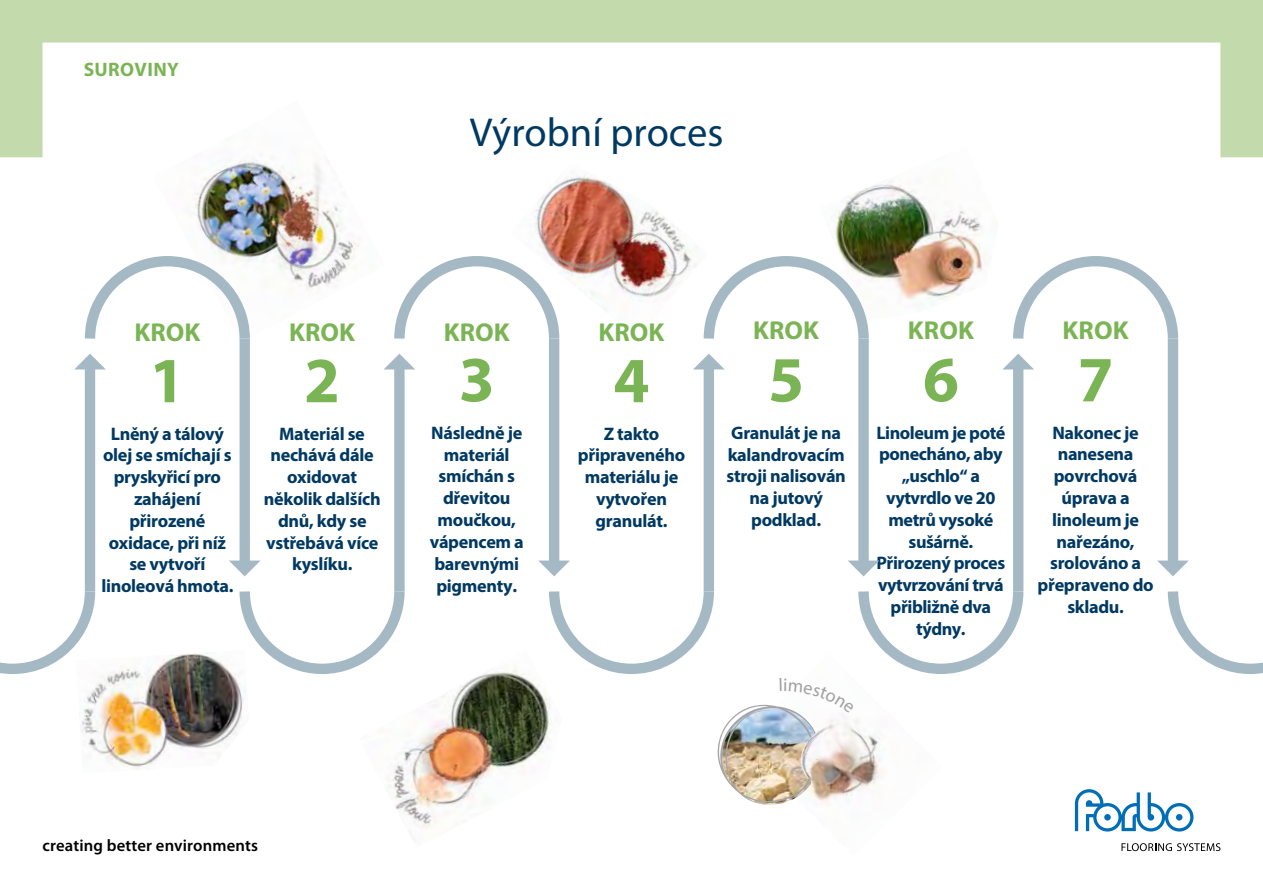
<style>
.page{position:relative;width:1263px;height:893px;background:#fff}
.page>*{position:absolute;margin:0;border:0;box-sizing:border-box;transform-origin:0 0}
.t1{font:700 64.8px "Myriad Pro";color:#7bb454}
.t2{font:40.5px "Myriad Pro";color:#003962}
.t3{font:700 25.95px "Myriad Pro";color:#7bb454}
.t4{font:700 19.5px "Myriad Pro";letter-spacing:.02em;color:#7bb454}
.t5{font:700 18.15px/21.8px "Myriad Pro";letter-spacing:-.015em;color:#003962;text-align:center}
.t6{font:600 16.65px "Myriad Pro";letter-spacing:.01em;color:#000}
</style>
<div class="page">
<img style="left:534px;top:179px;width:159px;height:132px">
<img style="left:189px;top:179px;width:170px;height:111px">
<img style="left:81px;top:653px;width:164px;height:117px">
<img style="left:379px;top:669px;width:159px;height:173px">
<img style="left:832px;top:181px;width:154px;height:119px">
<div style="left:0;top:0;width:1263px;height:179px;border:43px solid #c2daac"></div>
<svg style="left:1121px;top:843px;width:99px;height:8px"></svg>
<svg style="left:1075px;top:789px;width:118px;height:42px"></svg>
<svg style="left:0;top:581px;width:100px;height:98px"></svg>
<div style="left:85px;top:359px;width:10px;height:232px;background:#a5b9c4"></div>
<div style="left:240px;top:339px;width:10px;height:230px;background:#a5b9c4"></div>
<div style="left:394px;top:365px;width:11px;height:226px;background:#a5b9c4"></div>
<div style="left:704px;top:365px;width:10px;height:226px;background:#a5b9c4"></div>
<div style="left:1013px;top:365px;width:10px;height:226px;background:#a5b9c4"></div>
<div style="left:549px;top:339px;width:10px;height:226px;background:#a5b9c4"></div>
<div style="left:858px;top:339px;width:11px;height:226px;background:#a5b9c4"></div>
<div style="left:1168px;top:339px;width:10px;height:226px;background:#a5b9c4"></div>
<svg style="left:75px;top:251px;width:180px;height:118px"></svg>
<svg style="left:384px;top:251px;width:180px;height:118px"></svg>
<svg style="left:693px;top:251px;width:181px;height:118px"></svg>
<svg style="left:1003px;top:256px;width:176px;height:113px"></svg>
<svg style="left:229px;top:560px;width:181px;height:119px"></svg>
<svg style="left:1157px;top:560px;width:106px;height:114px"></svg>
<svg style="left:538px;top:560px;width:486px;height:245px"></svg>
<p class="t4" style="left:84px;top:57px;width:97px">SUROVINY</p>
<h2 class="t2" style="left:470px;top:107px;width:255px">Výrobní proces</h2>
<h3 class="t3" style="left:134px;top:315px;width:67px">KROK</h3>
<h1 class="t1" style="left:149px;top:338px;width:37px">1</h1>
<p class="t5" style="left:101px;top:422px;width:134px">Lněný a tálový olej se smíchají s pryskyřicí pro zahájení přirozené oxidace, při níž se vytvoří linoleová hmota.</p>
<h3 class="t3" style="left:289px;top:315px;width:67px">KROK</h3>
<h1 class="t1" style="left:304px;top:338px;width:37px">2</h1>
<p class="t5" style="left:264px;top:422px;width:118px">Materiál se nechává dále oxidovat několik dalších dnů, kdy se vstřebává více kyslíku.</p>
<h3 class="t3" style="left:444px;top:315px;width:67px">KROK</h3>
<h1 class="t1" style="left:459px;top:337px;width:37px">3</h1>
<p class="t5" style="left:430px;top:421px;width:96px">Následně je materiál smíchán s dřevitou moučkou, vápencem a barevnými pigmenty.</p>
<h3 class="t3" style="left:598px;top:315px;width:67px">KROK</h3>
<h1 class="t1" style="left:613px;top:338px;width:37px">4</h1>
<p class="t5" style="left:578px;top:422px;width:109px">Z takto připraveného materiálu je vytvořen granulát.</p>
<h3 class="t3" style="left:753px;top:314px;width:67px">KROK</h3>
<h1 class="t1" style="left:768px;top:337px;width:37px">5</h1>
<p class="t5" style="left:726px;top:421px;width:121px">Granulát je na kalandrovacím stroji nalisován na jutový podklad.</p>
<h3 class="t3" style="left:908px;top:314px;width:67px">KROK</h3>
<h1 class="t1" style="left:923px;top:337px;width:37px">6</h1>
<p class="t5" style="left:876px;top:421px;width:131px">Linoleum je poté ponecháno, aby „uschlo“ a vytvrdlo ve 20 metrů vysoké sušárně.<br>Přirozený proces vytvrzování trvá přibližně dva týdny.</p>
<h3 class="t3" style="left:1062px;top:314px;width:67px">KROK</h3>
<h1 class="t1" style="left:1077px;top:337px;width:37px">7</h1>
<p class="t5" style="left:1037px;top:421px;width:118px">Nakonec je nanesena povrchová úprava a linoleum je nařezáno, srolováno a přepraveno do skladu.</p>
<p class="t6" style="left:43px;top:836px;width:217px">creating better environments</p>
</div>
